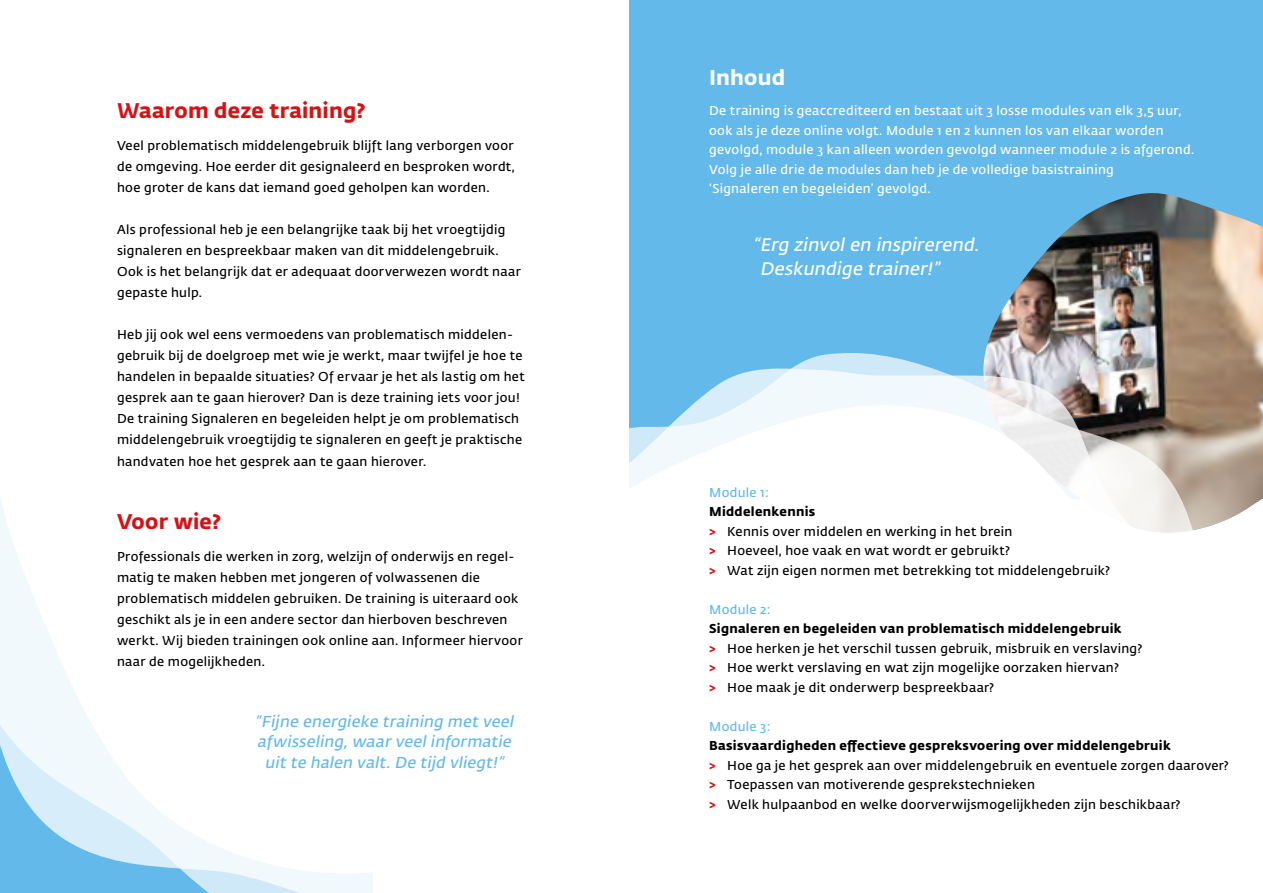
<style>
.page{position:relative;width:1263px;height:893px;background:#fff}
.page>*{position:absolute;margin:0;border:0;box-sizing:border-box;transform-origin:0 0}
.t1{font:700 21px "Fedra Sans Std";letter-spacing:.01em;color:#d51317}
.t2{font:700 21px "Fedra Sans Std";letter-spacing:.01em;color:#fff}
.t3{font:italic 600 18px/24px "Fedra Sans Std";color:#fff}
.t4{font:italic 600 15.6px/20.5px "Fedra Sans Std";letter-spacing:.015em;color:#63b9e9;text-align:center}
.t5{font:600 12.75px/21px "Fedra Sans Std";letter-spacing:.03em;color:#000}
.t6{font:600 12.75px/19.5px "Fedra Sans Std";letter-spacing:.025em;color:#fff}
.t7{font:600 12.75px "Fedra Sans Std";letter-spacing:.025em;color:#63b9e9}
.s1{font-weight:700}
.s2{font-weight:700;color:#d51317}
</style>
<div class="page">
<svg style="left:0;top:878px;width:373px;height:15px;fill:#63b9e9"></svg>
<svg style="left:0;top:497px;width:373px;height:381px"></svg>
<div style="left:629px;top:0;width:634px;height:498px;background:#63b9e9"></div>
<img style="left:985px;top:193px;width:278px;height:323px">
<svg style="left:769px;top:353px;width:466px;height:164px"></svg>
<svg style="left:695px;top:369px;width:538px;height:155px;background:#c7caca"></svg>
<svg style="left:629px;top:402px;width:587px;height:131px;fill:#fff"></svg>
<h1 class="t1" style="left:117px;top:97px;width:250px">Waarom deze training?</h1>
<p class="t5" style="left:117px;top:135px;width:399px;text-align:justify">Veel problematisch middelengebruik blijft lang verborgen voor de omgeving. Hoe eerder dit gesignaleerd en besproken wordt, hoe groter de kans dat iemand goed geholpen kan worden.</p>
<p class="t5" style="left:117px;top:219px;width:405px">Als professional heb je een belangrijke taak bij het vroegtijdig signaleren en bespreekbaar maken van dit middelengebruik.<br>Ook is het belangrijk dat er adequaat doorverwezen wordt naar gepaste hulp.</p>
<p class="t5" style="left:117px;top:324px;width:409px">Heb jij ook wel eens vermoedens van problematisch middelen&shy;gebruik bij de doelgroep met wie je werkt, maar twijfel je hoe te handelen in bepaalde situaties? Of ervaar je het als lastig om het gesprek aan te gaan hierover? Dan is deze training iets voor jou!<br>De training Signaleren en begeleiden helpt je om problematisch middelengebruik vroegtijdig te signaleren en geeft je praktische</p>
<p class="t5" style="left:117px;top:452px;width:311px">handvaten hoe het gesprek aan te gaan hierover.</p>
<h1 class="t1" style="left:117px;top:508px;width:106px">Voor wie?</h1>
<p class="t5" style="left:117px;top:546px;width:407px">Professionals die werken in zorg, welzijn of onderwijs en regel&shy;matig te maken hebben met jongeren of volwassenen die problematisch middelen gebruiken. De training is uiteraard ook geschikt als je in een andere sector dan hierboven beschreven werkt. Wij bieden trainingen ook online aan. Informeer hiervoor naar de mogelijkheden.</p>
<p class="t4" style="left:255px;top:711px;width:263px">“Fijne energieke training met veel afwisseling, waar veel informatie uit te halen valt. De tijd vliegt!”</p>
<h1 class="t2" style="left:709px;top:64px;width:78px">Inhoud</h1>
<p class="t6" style="left:709px;top:101px;width:487px">De training is geaccrediteerd en bestaat uit 3 losse modules van elk 3,5 uur, ook als je deze online volgt. Module 1 en 2 kunnen los van elkaar worden gevolgd, module 3 kan alleen worden gevolgd wanneer module 2 is afgerond.<br>Volg je alle drie de modules dan heb je de volledige basistraining<br>‘Signaleren en begeleiden’ gevolgd.</p>
<h2 class="t3" style="left:760px;top:233px;width:224px;text-indent:-7px">“Erg zinvol en inspirerend.<br>Deskundige trainer!”</h2>
<p class="t7" style="left:709px;top:485px;width:61px">Module 1:</p>
<p class="t5" style="left:709px;top:502px;width:403px;line-height:19.5px"><span class="s1">Middelenkennis<br></span><span class="s2">&gt;</span> Kennis over middelen en werking in het brein<br><span class="s2">&gt;</span> Hoeveel, hoe vaak en wat wordt er gebruikt?<br><span class="s2">&gt;</span> Wat zijn eigen normen met betrekking tot middelengebruik?</p>
<p class="t7" style="left:709px;top:602px;width:63px">Module 2:</p>
<p class="t5" style="left:709px;top:619px;width:435px;line-height:19.5px"><span class="s1">Signaleren en begeleiden van problematisch middelengebruik<br></span><span class="s2">&gt;</span> Hoe herken je het verschil tussen gebruik, misbruik en verslaving? <span class="s2">&gt;</span> Hoe werkt verslaving en wat zijn mogelijke oorzaken hiervan?<br><span class="s2">&gt;</span> Hoe maak je dit onderwerp bespreekbaar?</p>
<p class="t7" style="left:709px;top:719px;width:63px">Module 3:</p>
<p class="t5" style="left:709px;top:736px;width:521px;line-height:19.5px"><span class="s1">Basisvaardigheden effectieve gespreksvoering over middelengebruik<br></span><span class="s2">&gt;</span> Hoe ga je het gesprek aan over middelengebruik en eventuele zorgen daarover? <span class="s2">&gt;</span> Toepassen van motiverende gesprekstechnieken<br><span class="s2">&gt;</span> Welk hulpaanbod en welke doorverwijsmogelijkheden zijn beschikbaar?</p>
</div>
